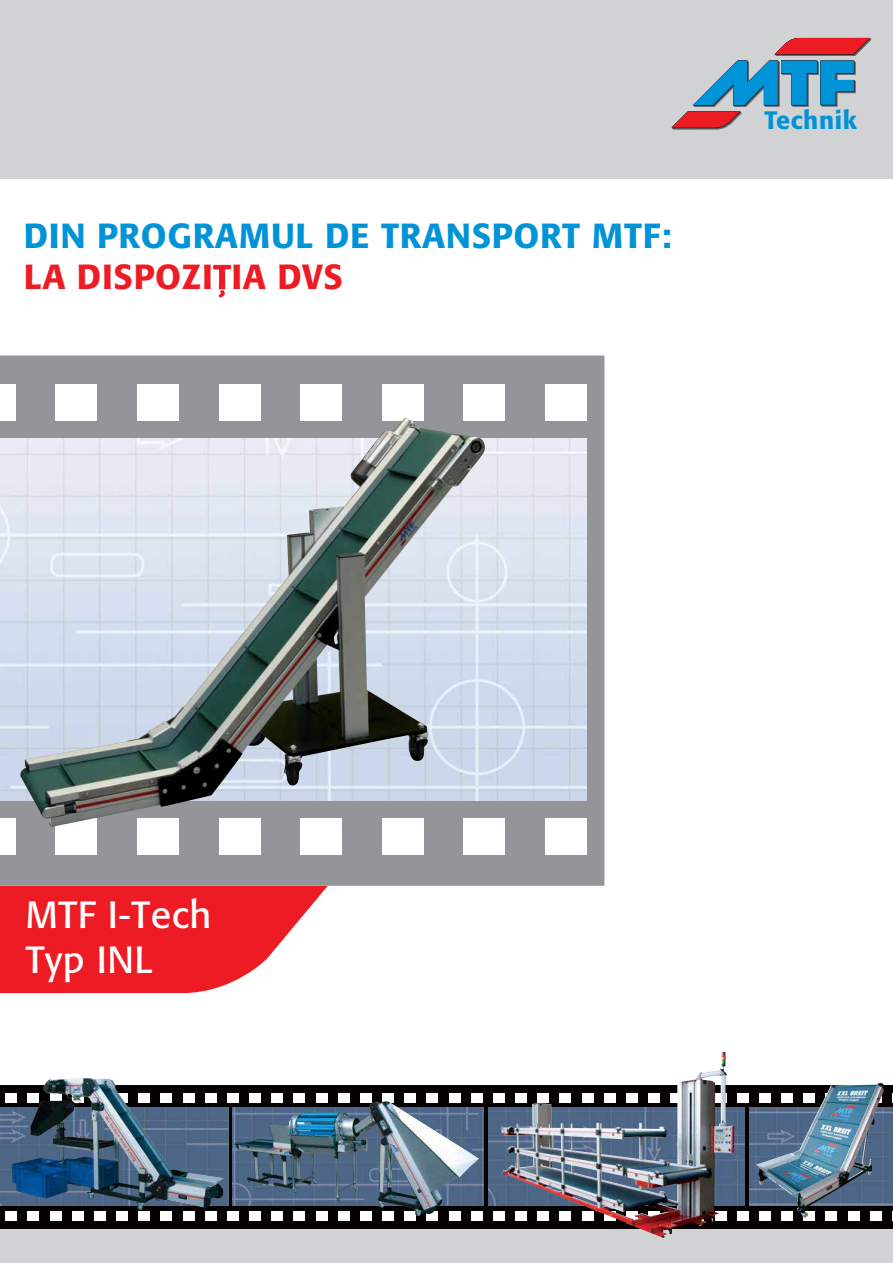
<style>
.page{position:relative;width:893px;height:1263px;background:#fff}
.page>*{position:absolute;margin:0;border:0;box-sizing:border-box;transform-origin:0 0}
.t1{font:37.5px/45px "Formata";letter-spacing:.015em;color:#fff}
.t2{font:500 34.5px/41.4px "Formata";letter-spacing:.02em;color:#0093d8}
.t3{font:500 25.05px "Formata";letter-spacing:.025em;color:#0093d8}
.s1{color:#ed1c24}
.s2{font-family:"Myriad Pro";font-weight:400;color:#ed1c24}
</style>
<div class="page">
<div style="left:0;top:1229px;width:893px;height:34px;background:#d1d2d4"></div>
<svg style="left:0;top:1086px;width:893px;height:143px;background:#191215"></svg>
<img style="left:0;top:1108px;width:228px;height:98px">
<img style="left:233px;top:1108px;width:250px;height:98px">
<img style="left:488px;top:1108px;width:256px;height:98px">
<img style="left:749px;top:1108px;width:144px;height:98px">
<div style="left:870px;top:1211px;width:11px;height:9px;background:#fff"></div>
<div style="left:848px;top:1211px;width:11px;height:9px;background:#fff"></div>
<div style="left:826px;top:1211px;width:11px;height:9px;background:#fff"></div>
<div style="left:803px;top:1211px;width:12px;height:9px;background:#fff"></div>
<div style="left:781px;top:1211px;width:12px;height:9px;background:#fff"></div>
<div style="left:759px;top:1211px;width:11px;height:9px;background:#fff"></div>
<div style="left:737px;top:1211px;width:11px;height:9px;background:#fff"></div>
<div style="left:715px;top:1211px;width:11px;height:9px;background:#fff"></div>
<svg style="left:693px;top:1211px;width:11px;height:9px"></svg>
<svg style="left:670px;top:1211px;width:12px;height:9px"></svg>
<svg style="left:648px;top:1211px;width:12px;height:9px"></svg>
<svg style="left:626px;top:1211px;width:12px;height:9px"></svg>
<svg style="left:604px;top:1211px;width:11px;height:9px"></svg>
<div style="left:582px;top:1211px;width:11px;height:9px;background:#fff"></div>
<div style="left:560px;top:1211px;width:11px;height:9px;background:#fff"></div>
<div style="left:538px;top:1211px;width:11px;height:9px;background:#fff"></div>
<div style="left:515px;top:1211px;width:12px;height:9px;background:#fff"></div>
<div style="left:493px;top:1211px;width:12px;height:9px;background:#fff"></div>
<div style="left:471px;top:1211px;width:11px;height:9px;background:#fff"></div>
<div style="left:449px;top:1211px;width:11px;height:9px;background:#fff"></div>
<svg style="left:427px;top:1211px;width:11px;height:9px"></svg>
<div style="left:405px;top:1211px;width:11px;height:9px;background:#fff"></div>
<div style="left:382px;top:1211px;width:12px;height:9px;background:#fff"></div>
<div style="left:360px;top:1211px;width:12px;height:9px;background:#fff"></div>
<div style="left:338px;top:1211px;width:11px;height:9px;background:#fff"></div>
<div style="left:316px;top:1211px;width:11px;height:9px;background:#fff"></div>
<div style="left:294px;top:1211px;width:11px;height:9px;background:#fff"></div>
<div style="left:272px;top:1211px;width:11px;height:9px;background:#fff"></div>
<div style="left:249px;top:1211px;width:12px;height:9px;background:#fff"></div>
<div style="left:227px;top:1211px;width:12px;height:9px;background:#fff"></div>
<div style="left:205px;top:1211px;width:11px;height:9px;background:#fff"></div>
<div style="left:183px;top:1211px;width:11px;height:9px;background:#fff"></div>
<div style="left:161px;top:1211px;width:11px;height:9px;background:#fff"></div>
<div style="left:139px;top:1211px;width:11px;height:9px;background:#fff"></div>
<div style="left:116px;top:1211px;width:12px;height:9px;background:#fff"></div>
<div style="left:94px;top:1211px;width:12px;height:9px;background:#fff"></div>
<div style="left:72px;top:1211px;width:11px;height:9px;background:#fff"></div>
<div style="left:50px;top:1211px;width:11px;height:9px;background:#fff"></div>
<div style="left:28px;top:1211px;width:11px;height:9px;background:#fff"></div>
<div style="left:6px;top:1211px;width:11px;height:9px;background:#fff"></div>
<svg style="left:879px;top:1093px;width:2px;height:10px"></svg>
<div style="left:737px;top:1093px;width:11px;height:10px;background:#fff"></div>
<div style="left:715px;top:1093px;width:11px;height:10px;background:#c8d5df"></div>
<div style="left:493px;top:1093px;width:12px;height:10px;background:#fff"></div>
<div style="left:471px;top:1093px;width:11px;height:10px;background:#fff"></div>
<div style="left:449px;top:1093px;width:11px;height:10px;background:#fff"></div>
<div style="left:427px;top:1093px;width:11px;height:10px;background:#fff"></div>
<div style="left:405px;top:1093px;width:11px;height:10px;background:#fff"></div>
<div style="left:382px;top:1093px;width:12px;height:10px;background:#fff"></div>
<div style="left:360px;top:1093px;width:12px;height:10px;background:#fff"></div>
<div style="left:338px;top:1093px;width:11px;height:10px;background:#fff"></div>
<div style="left:316px;top:1093px;width:11px;height:10px;background:#fff"></div>
<div style="left:294px;top:1093px;width:11px;height:10px;background:#fff"></div>
<div style="left:272px;top:1093px;width:11px;height:10px;background:#fff"></div>
<div style="left:249px;top:1093px;width:12px;height:10px;background:#fff"></div>
<div style="left:227px;top:1093px;width:12px;height:10px;background:#fff"></div>
<div style="left:205px;top:1093px;width:11px;height:10px;background:#fff"></div>
<div style="left:183px;top:1093px;width:11px;height:10px;background:#fff"></div>
<div style="left:161px;top:1093px;width:11px;height:10px;background:#fff"></div>
<div style="left:139px;top:1093px;width:11px;height:10px;background:#fff"></div>
<svg style="left:116px;top:1093px;width:12px;height:10px"></svg>
<svg style="left:94px;top:1093px;width:12px;height:10px"></svg>
<div style="left:6px;top:1093px;width:11px;height:10px;background:#fff"></div>
<img style="left:12px;top:1078px;width:80px;height:120px">
<img style="left:235px;top:1101px;width:149px;height:86px">
<img style="left:756px;top:1083px;width:123px;height:135px">
<img style="left:501px;top:1052px;width:222px;height:113px">
<div style="left:0;top:0;width:893px;height:179px;background:#d1d2d4"></div>
<svg style="left:672px;top:38px;width:199px;height:91px"></svg>
<svg style="left:0;top:886px;width:328px;height:107px;background:#ef3b42"></svg>
<div style="left:0;top:356px;width:604px;height:530px;background:#939598"></div>
<div style="left:545px;top:385px;width:42px;height:36px;background:#fff"></div>
<div style="left:463px;top:385px;width:42px;height:36px;background:#fff"></div>
<div style="left:382px;top:385px;width:42px;height:36px;background:#fff"></div>
<div style="left:300px;top:385px;width:42px;height:36px;background:#fff"></div>
<div style="left:219px;top:385px;width:41px;height:36px;background:#fff"></div>
<div style="left:137px;top:385px;width:42px;height:36px;background:#fff"></div>
<div style="left:55px;top:385px;width:42px;height:36px;background:#fff"></div>
<div style="left:0;top:385px;width:16px;height:36px;background:#fff"></div>
<div style="left:545px;top:818px;width:42px;height:36px;background:#fff"></div>
<div style="left:463px;top:818px;width:42px;height:36px;background:#fff"></div>
<div style="left:382px;top:818px;width:42px;height:36px;background:#fff"></div>
<div style="left:300px;top:818px;width:42px;height:36px;background:#fff"></div>
<div style="left:219px;top:818px;width:41px;height:36px;background:#fff"></div>
<div style="left:137px;top:818px;width:42px;height:36px;background:#fff"></div>
<div style="left:55px;top:818px;width:42px;height:36px;background:#fff"></div>
<div style="left:0;top:818px;width:16px;height:36px;background:#fff"></div>
<img style="left:0;top:438px;width:587px;height:363px">
<img style="left:19px;top:418px;width:409px;height:409px">
<svg style="left:213px;top:265px;width:18px;height:32px"></svg>
<p class="t2" style="left:24px;top:215px;width:649px">DIN PROGRAMUL DE TRANSPORT MTF:<br><span class="s1">LA DISPOZI</span><span class="s2">Ţ</span><span class="s1">IA DVS</span></p>
<p class="t3" style="left:764px;top:105px;width:94px">Technik</p>
<p class="t1" style="left:26px;top:893px;width:187px">MTF I-Tech<br>Typ INL</p>
</div>
